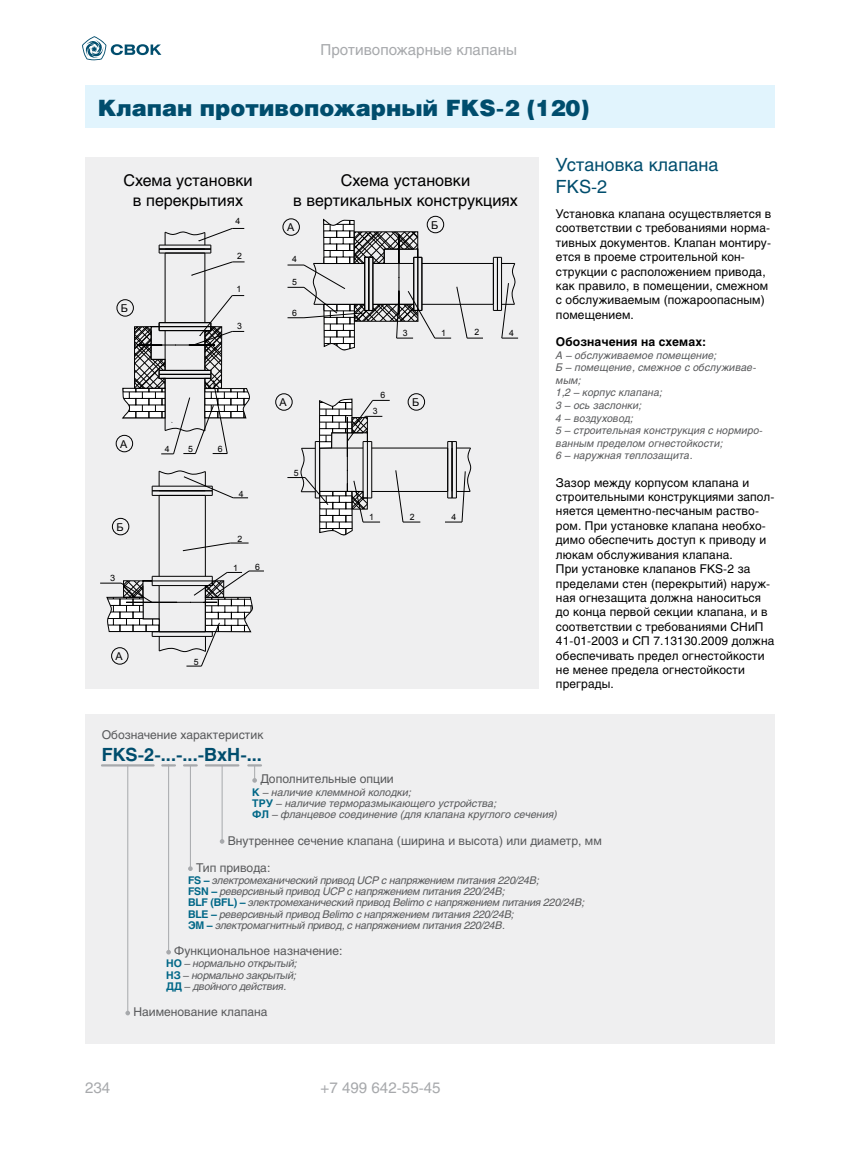
<style>
.page{position:relative;width:851px;height:1149px;background:#fff}
.page>*{position:absolute;margin:0;border:0;box-sizing:border-box;transform-origin:0 0}
.t1{font:22.5px "Helios Black C";color:#004d6d}
.t2{font:18px/21.6px "Helios C";color:#004d6d}
.t3{font:700 18px "Helios C";color:#004d6d}
.t4{font:15.9px/19.2px "Helios C";color:#000;text-align:center}
.t5{font:15px "Helios C";color:#a7a9ac}
.t6{font:12px/14.4px "Helios C";letter-spacing:.01em;color:#000}
.t7{font:12px "Helios C";color:#58595b}
.t8{font:700 12px "Helios C";letter-spacing:.01em;color:#000}
.t9{font:10.8px "Arial";color:#000}
.t10{font:italic 10.5px/11.2px "Helios C";letter-spacing:-.02em;color:#58595b;text-align:justify}
.t11{font:italic 10.5px/12.6px "Helios C";letter-spacing:.01em;color:#58595b}
.t12{font:italic 10.5px/11.2px "Helios C";color:#58595b}
.t13{font:8.7px "Arial";color:#000}
.t14{font:8.7px "Arial";color:#000;scale:1.07 1}
.s1{font-weight:700;font-style:normal;color:#006787}
</style>
<div class="page">
<div style="left:85px;top:156px;width:454px;height:532px;background:#efeff0"></div>
<hr style="left:205px;top:495px;width:1px;height:81px;background:#000">
<hr style="left:159px;top:495px;width:1px;height:81px;background:#000">
<svg style="left:182px;top:542px;width:66px;height:9px"></svg>
<svg style="left:152px;top:470px;width:96px;height:28px"></svg>
<svg style="left:82px;top:36px;width:168px;height:418px"></svg>
<svg style="left:100px;top:570px;width:164px;height:96px"></svg>
<div style="left:112px;top:518px;width:17px;height:17px;border:1px solid #000;border-radius:50%"></div>
<div style="left:111px;top:647px;width:17px;height:17px;border:1px solid #000;border-radius:50%"></div>
<div style="left:117px;top:299px;width:17px;height:17px;border:1px solid #000;border-radius:50%"></div>
<div style="left:116px;top:435px;width:17px;height:17px;border:1px solid #000;border-radius:50%"></div>
<hr style="left:371px;top:491px;width:76px;height:1px;background:#000">
<hr style="left:371px;top:447px;width:76px;height:1px;background:#000">
<svg style="left:395px;top:470px;width:25px;height:52px"></svg>
<svg style="left:445px;top:441px;width:26px;height:81px"></svg>
<hr style="left:422px;top:304px;width:71px;height:1px;background:#000">
<hr style="left:422px;top:263px;width:71px;height:1px;background:#000">
<svg style="left:493px;top:257px;width:25px;height:82px"></svg>
<svg style="left:287px;top:219px;width:196px;height:132px"></svg>
<svg style="left:287px;top:398px;width:102px;height:138px"></svg>
<div style="left:408px;top:393px;width:17px;height:17px;border:1px solid #000;border-radius:50%"></div>
<div style="left:275px;top:393px;width:17px;height:17px;border:1px solid #000;border-radius:50%"></div>
<div style="left:427px;top:216px;width:17px;height:17px;border:1px solid #000;border-radius:50%"></div>
<div style="left:283px;top:218px;width:16px;height:17px;border:1px solid #000;border-radius:50%"></div>
<div style="left:85px;top:85px;width:689px;height:43px;background:#e1f4fd"></div>
<div style="left:85px;top:713px;width:689px;height:329px;background:#efeff0"></div>
<svg style="left:166px;top:949px;width:5px;height:5px"></svg>
<svg style="left:188px;top:866px;width:5px;height:4px"></svg>
<svg style="left:220px;top:838px;width:4px;height:5px"></svg>
<svg style="left:125px;top:1010px;width:5px;height:5px"></svg>
<hr style="left:102px;top:764px;width:51px;height:2px;background:#a7a9ac">
<hr style="left:206px;top:764px;width:32px;height:2px;background:#a7a9ac">
<svg style="left:162px;top:764px;width:13px;height:2px"></svg>
<hr style="left:168px;top:764px;width:1px;height:189px;background:#a7a9ac">
<svg style="left:184px;top:764px;width:13px;height:2px"></svg>
<hr style="left:190px;top:765px;width:1px;height:103px;background:#a7a9ac">
<svg style="left:248px;top:764px;width:13px;height:18px"></svg>
<hr style="left:222px;top:765px;width:1px;height:77px;background:#a7a9ac">
<hr style="left:127px;top:764px;width:1px;height:249px;background:#a7a9ac">
<p class="t5" style="left:320px;top:41px;width:198px">Противопожарные клапаны</p>
<h1 class="t1" style="left:98px;top:93px;width:493px">Клапан противопожарный FKS-2 (120)</h1>
<h3 class="t4" style="left:123px;top:171px;width:131px">Схема установки в перекрытиях</h3>
<h3 class="t4" style="left:293px;top:171px;width:226px">Схема установки<br>в вертикальных конструкциях</h3>
<p class="t9" style="left:121px;top:301px;width:9px">Б</p>
<p class="t9" style="left:120px;top:436px;width:9px">A</p>
<p class="t9" style="left:116px;top:519px;width:9px">Б</p>
<p class="t14" style="left:110px;top:572px;width:6px">3</p>
<p class="t13" style="left:235px;top:215px;width:6px">4</p>
<p class="t13" style="left:237px;top:250px;width:6px">2</p>
<p class="t13" style="left:236px;top:283px;width:6px">1</p>
<p class="t13" style="left:237px;top:320px;width:6px">3</p>
<p class="t9" style="left:287px;top:220px;width:9px">A</p>
<p class="t9" style="left:431px;top:218px;width:9px">Б</p>
<p class="t13" style="left:292px;top:253px;width:6px">4</p>
<p class="t13" style="left:292px;top:276px;width:6px">5</p>
<p class="t13" style="left:292px;top:307px;width:6px">6</p>
<p class="t13" style="left:403px;top:327px;width:6px">3</p>
<p class="t13" style="left:441px;top:327px;width:6px">1</p>
<p class="t13" style="left:474px;top:326px;width:6px">2</p>
<p class="t13" style="left:509px;top:327px;width:6px">4</p>
<p class="t13" style="left:165px;top:443px;width:6px">4</p>
<p class="t13" style="left:188px;top:443px;width:6px">5</p>
<p class="t13" style="left:218px;top:443px;width:6px">6</p>
<p class="t13" style="left:239px;top:487px;width:6px">4</p>
<p class="t13" style="left:237px;top:532px;width:6px">2</p>
<p class="t13" style="left:233px;top:562px;width:6px">1</p>
<p class="t13" style="left:255px;top:561px;width:6px">6</p>
<p class="t13" style="left:380px;top:389px;width:6px">6</p>
<p class="t9" style="left:279px;top:395px;width:9px">A</p>
<p class="t9" style="left:412px;top:395px;width:9px">Б</p>
<p class="t13" style="left:373px;top:405px;width:6px">3</p>
<p class="t13" style="left:294px;top:467px;width:6px">5</p>
<p class="t13" style="left:369px;top:511px;width:6px">1</p>
<p class="t13" style="left:409px;top:511px;width:6px">2</p>
<p class="t13" style="left:451px;top:511px;width:6px">4</p>
<p class="t9" style="left:115px;top:649px;width:9px">A</p>
<p class="t13" style="left:194px;top:656px;width:6px">5</p>
<p class="t7" style="left:102px;top:727px;width:163px">Обозначение характеристик</p>
<h2 class="t3" style="left:102px;top:743px;width:162px">FKS-2-...-...-BхH-...</h2>
<h2 class="t2" style="left:556px;top:154px;width:164px">Установка клапана<br>FKS-2</h2>
<p class="t6" style="left:556px;top:206px;width:217px">Установка клапана осуществляется в соответствии с требованиями норма&shy;тивных документов. Клапан монтиру&shy;ется в проеме строительной кон&shy;струкции с расположением привода, как правило, в помещении, смежном с обслуживаемым (пожароопасным) помещением.</p>
<p class="t8" style="left:556px;top:334px;width:152px">Обозначения на схемах:</p>
<p class="t11" style="left:556px;top:348px;width:208px">А – обслуживаемое помещение;<br>Б – помещение, смежное с обслуживае&shy;мым;<br>1,2 – корпус клапана;<br>3 – ось заслонки;<br>4 – воздуховод;<br>5 – строительная конструкция с нормиро&shy;ванным пределом огнестойкости;<br>6 – наружная теплозащита.</p>
<p class="t6" style="left:556px;top:475px;width:220px">Зазор между корпусом клапана и строительными конструкциями запол&shy;няется цементно-песчаным раство&shy;ром. При установке клапана необхо&shy;димо обеспечить доступ к приводу и люкам обслуживания клапана.<br>При установке клапанов FKS-2 за пределами стен (перекрытий) наруж&shy;ная огнезащита должна наноситься до конца первой секции клапана, и в соответствии с требованиями СНиП<br>41-01-2003 и СП 7.13130.2009 должна обеспечивать предел огнестойкости не менее предела огнестойкости преграды.</p>
<p class="t7" style="left:260px;top:771px;width:135px">Дополнительные опции</p>
<p class="t12" style="left:252px;top:785px;width:306px"><span class="s1">K</span> – наличие клеммной колодки;<br><span class="s1">ТРУ</span> – наличие терморазмыкающего устройства;<br><span class="s1">ФЛ</span> – фланцевое соединение (для клапана круглого сечения)</p>
<p class="t7" style="left:228px;top:832px;width:375px">Внутреннее сечение клапана (ширина и высота) или диаметр, мм</p>
<p class="t7" style="left:196px;top:860px;width:76px">Тип привода:</p>
<p class="t10" style="left:188px;top:874px;width:398px;text-align:left"><span class="s1">FS –</span> электромеханический привод UCP с напряжением питания 220/24В;<br><span class="s1">FSN –</span> реверсивный привод UCP с напряжением питания 220/24В;<br><span class="s1">ВLF (BFL) –</span> электромеханический привод Belimo с напряжением питания 220/24В; <span class="s1">BLЕ –</span> реверсивный привод Belimo с напряжением питания 220/24В;<br><span class="s1">ЭМ –</span> электромагнитный привод, с напряжением питания 220/24В.</p>
<p class="t7" style="left:174px;top:943px;width:170px">Функциональное назначение:</p>
<p class="t10" style="left:166px;top:957px;width:132px"><span class="s1">НО</span> – нормально открытый; <span class="s1">НЗ</span> – нормально закрытый; <span class="s1">ДД</span> – двойного действия.</p>
<p class="t7" style="left:133px;top:1004px;width:136px">Наименование клапана</p>
<p class="t5" style="left:85px;top:1077px;width:27px">234</p>
<p class="t5" style="left:320px;top:1077px;width:122px">+7 499 642-55-45</p>
</div>
